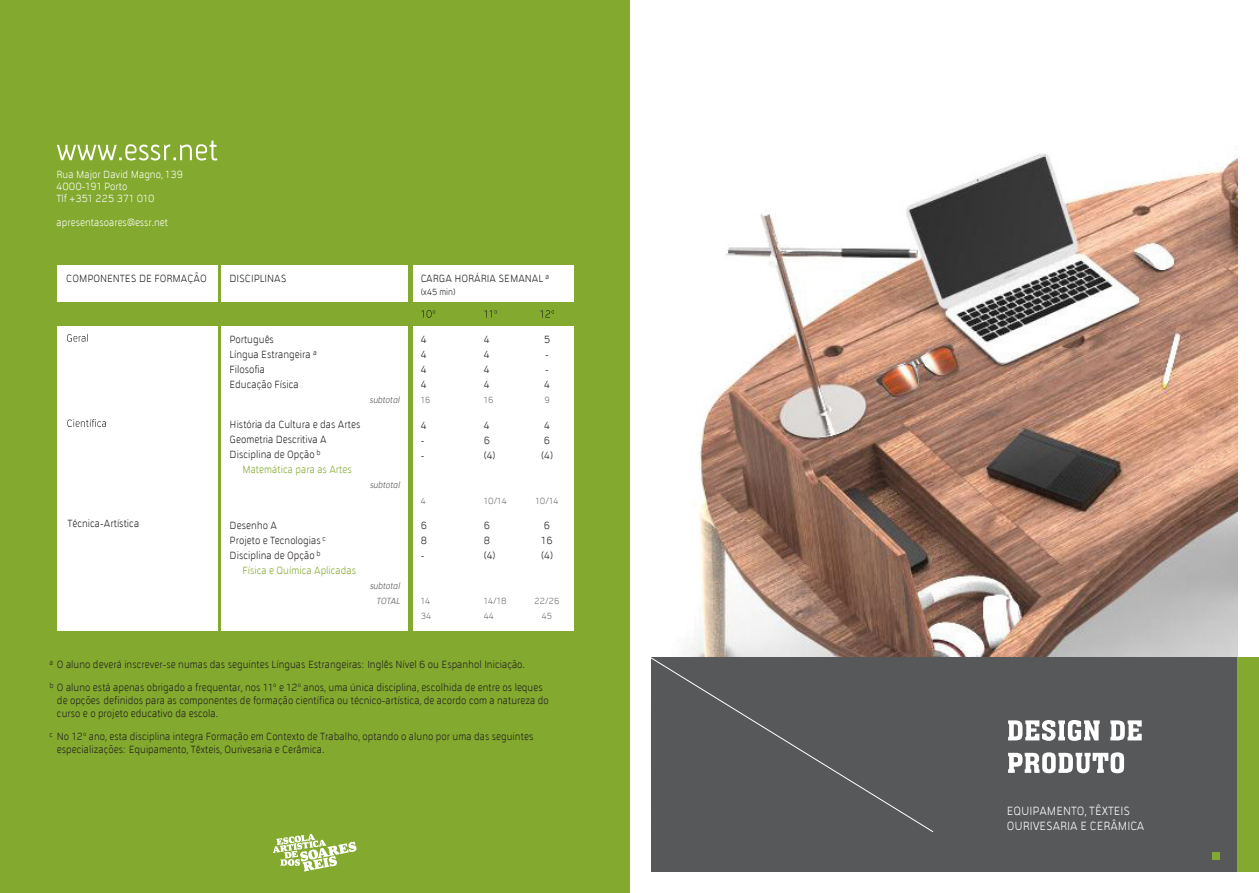
<style>
.page{position:relative;width:1259px;height:893px;background:#fff}
.page>*{position:absolute;margin:0;border:0;box-sizing:border-box;transform-origin:0 0}
.t1{font:300 12px/15px "Tirana";color:#fff}
.t2{font:300 10.5px/15px "Tirana";color:#231f20}
.t3{font:300 10.5px/12px "Tirana";color:#fff}
.t4{font:300 10.5px "Tirana";color:#83a92e}
.t5{font:300 9px "Tirana";color:#6c6d70}
.t6{font:italic 9px/15px "Tirana";color:#6c6d70;text-align:right}
.t7{font:300 9px "Tirana";color:#231f20}
</style>
<div class="page">
<div style="left:0;top:0;width:629px;height:893px;background:#83a92e"></div>
<div style="left:413px;top:326px;width:160px;height:304px;background:#fff"></div>
<div style="left:57px;top:326px;width:160px;height:304px;background:#fff"></div>
<div style="left:222px;top:326px;width:186px;height:304px;background:#fff"></div>
<div style="left:222px;top:265px;width:186px;height:37px;background:#fff"></div>
<div style="left:57px;top:265px;width:160px;height:37px;background:#fff"></div>
<div style="left:413px;top:265px;width:160px;height:37px;background:#fff"></div>
<svg style="left:67px;top:419px;width:39px;height:8px"></svg>
<svg style="left:67px;top:334px;width:21px;height:8px"></svg>
<svg style="left:421px;top:310px;width:133px;height:8px"></svg>
<img style="left:686px;top:146px;width:551px;height:511px">
<div style="left:651px;top:657px;width:586px;height:215px;background:#57585a"></div>
<svg style="left:1008px;top:752px;width:116px;height:21px"></svg>
<svg style="left:1008px;top:720px;width:133px;height:21px"></svg>
<div style="left:1213px;top:853px;width:7px;height:7px;background:#83a92e"></div>
<svg style="left:651px;top:656px;width:282px;height:176px"></svg>
<div style="left:1237px;top:657px;width:22px;height:215px;background:#83a92e"></div>
<svg style="left:273px;top:834px;width:84px;height:37px"></svg>
<svg style="left:57px;top:141px;width:160px;height:20px"></svg>
<p class="t3" style="left:57px;top:168px;width:128px">Rua Major David Magno, 139<br>4000-191 Porto<br>Tlf +351 225 371 010</p>
<p class="t3" style="left:57px;top:216px;width:113px">apresentasoares@essr.net</p>
<p class="t2" style="left:66px;top:271px;width:142px">COMPONENTES DE FORMAÇÃO</p>
<p class="t2" style="left:229px;top:271px;width:59px">DISCIPLINAS</p>
<p class="t2" style="left:421px;top:271px;width:130px">CARGA HORÁRIA SEMANAL <sup>a</sup></p>
<p class="t7" style="left:421px;top:287px;width:36px">(x45 min)</p>
<p class="t2" style="left:67px;top:516px;width:73px">Técnica-Artística</p>
<p class="t2" style="left:229px;top:332px;width:89px">Português<br>Língua Estrangeira <sup>a<br></sup>Filosofia<br>Educação Física</p>
<p class="t2" style="left:230px;top:417px;width:132px">História da Cultura e das Artes<br>Geometria Descritiva A<br>Disciplina de Opção <sup>b</sup></p>
<p class="t4" style="left:242px;top:464px;width:111px">Matemática para as Artes</p>
<p class="t6" style="left:370px;top:393px;width:32px">subtotal</p>
<p class="t6" style="left:370px;top:478px;width:32px">subtotal</p>
<p class="t2" style="left:230px;top:518px;width:49px">Desenho A</p>
<p class="t2" style="left:230px;top:533px;width:98px">Projeto e Tecnologias <sup>c</sup></p>
<p class="t2" style="left:230px;top:548px;width:92px">Disciplina de Opção <sup>b</sup></p>
<p class="t4" style="left:242px;top:564px;width:115px">Física e Química Aplicadas</p>
<p class="t6" style="left:370px;top:578px;width:32px">subtotal<br>TOTAL</p>
<p class="t2" style="left:421px;top:332px;width:7px">4</p>
<p class="t2" style="left:484px;top:332px;width:7px">4</p>
<p class="t2" style="left:544px;top:332px;width:8px">5</p>
<p class="t2" style="left:421px;top:347px;width:7px">4</p>
<p class="t2" style="left:484px;top:347px;width:7px">4</p>
<p class="t2" style="left:545px;top:347px;width:5px">-</p>
<p class="t2" style="left:421px;top:362px;width:7px">4</p>
<p class="t2" style="left:484px;top:362px;width:7px">4</p>
<p class="t2" style="left:545px;top:362px;width:5px">-</p>
<p class="t2" style="left:421px;top:377px;width:7px">4</p>
<p class="t2" style="left:484px;top:377px;width:7px">4</p>
<p class="t2" style="left:544px;top:377px;width:7px">4</p>
<p class="t5" style="left:421px;top:395px;width:11px">16</p>
<p class="t5" style="left:484px;top:395px;width:11px">16</p>
<p class="t5" style="left:544px;top:395px;width:7px">9</p>
<p class="t2" style="left:421px;top:418px;width:7px">4</p>
<p class="t2" style="left:484px;top:418px;width:7px">4</p>
<p class="t2" style="left:544px;top:418px;width:7px">4</p>
<p class="t2" style="left:421px;top:433px;width:5px">-</p>
<p class="t2" style="left:484px;top:433px;width:8px">6</p>
<p class="t2" style="left:544px;top:433px;width:8px">6</p>
<p class="t2" style="left:421px;top:448px;width:5px">-</p>
<p class="t2" style="left:484px;top:448px;width:13px">(4)</p>
<p class="t2" style="left:541px;top:448px;width:13px">(4)</p>
<p class="t5" style="left:421px;top:495px;width:7px">4</p>
<p class="t5" style="left:484px;top:495px;width:25px">10/14</p>
<p class="t5" style="left:535px;top:495px;width:25px">10/14</p>
<p class="t2" style="left:421px;top:518px;width:8px">6</p>
<p class="t2" style="left:484px;top:518px;width:8px">6</p>
<p class="t2" style="left:544px;top:518px;width:8px">6</p>
<p class="t2" style="left:421px;top:533px;width:8px">8</p>
<p class="t2" style="left:484px;top:533px;width:8px">8</p>
<p class="t2" style="left:541px;top:533px;width:13px">16</p>
<p class="t2" style="left:421px;top:548px;width:5px">-</p>
<p class="t2" style="left:484px;top:548px;width:13px">(4)</p>
<p class="t2" style="left:541px;top:548px;width:13px">(4)</p>
<p class="t5" style="left:421px;top:596px;width:11px">14</p>
<p class="t5" style="left:484px;top:596px;width:24px">14/18</p>
<p class="t5" style="left:534px;top:596px;width:27px">22/26</p>
<p class="t5" style="left:421px;top:611px;width:12px">34</p>
<p class="t5" style="left:484px;top:611px;width:12px">44</p>
<p class="t5" style="left:542px;top:611px;width:12px">45</p>
<p class="t2" style="left:49px;top:657px;width:477px"><sup>a</sup> O aluno deverá inscrever-se numas das seguintes Línguas Estrangeiras: Inglês Nível 6 ou Espanhol Iniciação.</p>
<p class="t2" style="left:57px;top:682px;width:493px;line-height:12.6px;text-indent:-8px"><sup>b</sup> O aluno está apenas obrigado a frequentar, nos 11º e 12º anos, uma única disciplina, escolhida de entre os leques de opções definidos para as componentes de formação científica ou técnico-artística, de acordo com a natureza do curso e o projeto educativo da escola.</p>
<p class="t2" style="left:57px;top:730px;width:478px;line-height:12.6px;text-indent:-8px"><sup>c</sup> No 12º ano, esta disciplina integra Formação em Contexto de Trabalho, optando o aluno por uma das seguintes especializações: Equipamento, Têxteis, Ourivesaria e Cerâmica.</p>
<p class="t1" style="left:1006px;top:804px;width:139px">EQUIPAMENTO, TÊXTEIS<br>OURIVESARIA E CERÂMICA</p>
</div>
